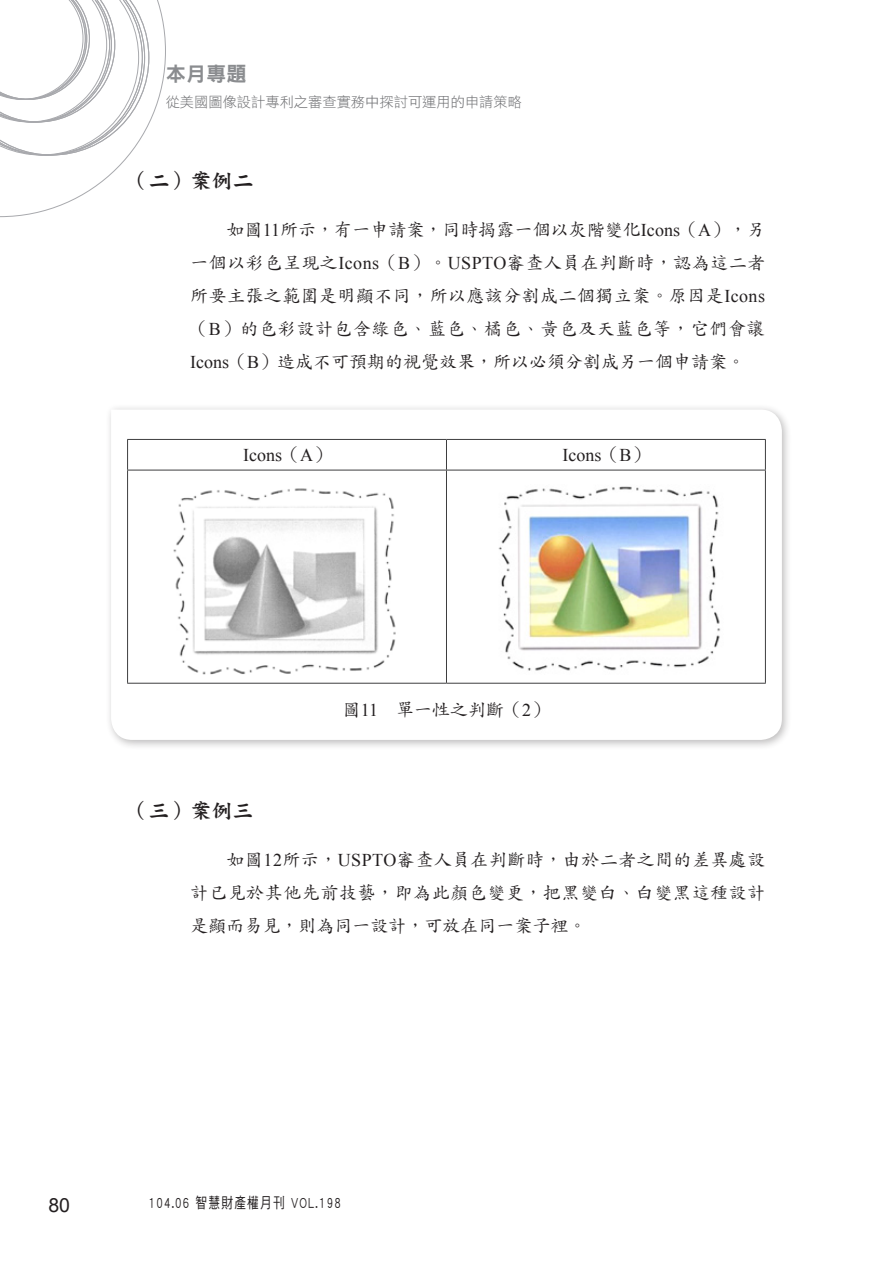
<style>
.page{position:relative;width:893px;height:1263px;background:#fff}
.page>*{position:absolute;margin:0;border:0;box-sizing:border-box;transform-origin:0 0}
.t1{font:21px "DF Kai Shu Std W9";color:#231f20}
.t2{font:20.25px "DF Hei Std W9";color:#8a8c8f}
.t3{font:19.5px "Arial";color:#231f20}
.t4{font:18px/33px "DF Kai Shu Std W5";color:#231f20;text-align:justify}
.t5{font:18px "Times New Roman";color:#231f20}
.t6{font:15px "DF Hei Std W5";letter-spacing:.1em;color:#231f20;scale:.78 1}
.t7{font:14.25px "DF Hei Std W3";color:#6c6d70}
.s1{font-family:"Times New Roman"}
.s2{font-family:"DF Kai Shu Std W5"}
</style>
<div class="page">
<svg style="left:0;top:0;width:166px;height:217px"></svg>
<div style="left:105px;top:403px;width:687px;height:347px;background:#231f20;opacity:.3"></div>
<svg style="left:111px;top:410px;width:671px;height:330px"></svg>
<hr style="left:127px;top:439px;width:319px;height:1px;background:#3e3e3f">
<hr style="left:127px;top:440px;width:1px;height:30px;background:#3e3e3f">
<hr style="left:446px;top:439px;width:320px;height:1px;background:#3e3e3f">
<hr style="left:446px;top:440px;width:1px;height:30px;background:#3e3e3f">
<hr style="left:765px;top:440px;width:1px;height:30px;background:#3e3e3f">
<hr style="left:127px;top:470px;width:319px;height:1px;background:#3e3e3f">
<hr style="left:127px;top:470px;width:1px;height:213px;background:#3e3e3f">
<hr style="left:446px;top:470px;width:320px;height:1px;background:#3e3e3f">
<hr style="left:446px;top:470px;width:1px;height:213px;background:#3e3e3f">
<hr style="left:765px;top:470px;width:1px;height:213px;background:#3e3e3f">
<hr style="left:127px;top:683px;width:319px;height:1px;background:#3e3e3f">
<hr style="left:446px;top:683px;width:320px;height:1px;background:#3e3e3f">
<img style="left:169px;top:485px;width:244px;height:191px">
<img style="left:492px;top:485px;width:234px;height:191px">
<p class="t2" style="left:166px;top:63px;width:82px">本月專題</p>
<p class="t7" style="left:166px;top:94px;width:358px">從美國圖像設計專利之審查實務中探討可運用的申請策略</p>
<p class="t1" style="left:128px;top:169px;width:127px">（二）案例二</p>
<p class="t4" style="left:190px;top:212px;width:577px;text-indent:37px">如圖<span class="s1">11</span>所示，有一申請案，同時揭露一個以灰階變化<span class="s1">Icons</span>（<span class="s1">A</span>），另一個以彩色呈現之<span class="s1">Icons</span>（<span class="s1">B</span>）。<span class="s1">USPTO</span>審查人員在判斷時，認為這二者所要主張之範圍是明顯不同，所以應該分割成二個獨立案。原因是<span class="s1">Icons</span>（<span class="s1">B</span>）的色彩設計包含綠色、藍色、橘色、黃色及天藍色等，它們會讓<span class="s1">Icons</span>（<span class="s1">B</span>）造成不可預期的視覺效果，所以必須分割成另一個申請案。</p>
<p class="t5" style="left:243px;top:443px;width:89px">Icons<span class="s2">（</span>A<span class="s2">）</span></p>
<p class="t5" style="left:562px;top:443px;width:88px">Icons<span class="s2">（</span>B<span class="s2">）</span></p>
<p class="t4" style="left:343px;top:693px;width:208px">圖<span class="s1">11</span> 單一性之判斷（<span class="s1">2</span>）</p>
<p class="t1" style="left:128px;top:799px;width:127px">（三）案例三</p>
<p class="t4" style="left:190px;top:842px;width:576px;text-indent:36px">如圖<span class="s1">12</span>所示，<span class="s1">USPTO</span>審查人員在判斷時，由於二者之間的差異處設計已見於其他先前技藝，即為此顏色變更，把黑變白、白變黑這種設計是顯而易見，則為同一設計，可放在同一案子裡。</p>
<p class="t3" style="left:48px;top:1192px;width:23px">80</p>
<p class="t6" style="left:149px;top:1194px;width:248px">104.06 智慧財產權月刊 VOL.198</p>
</div>
